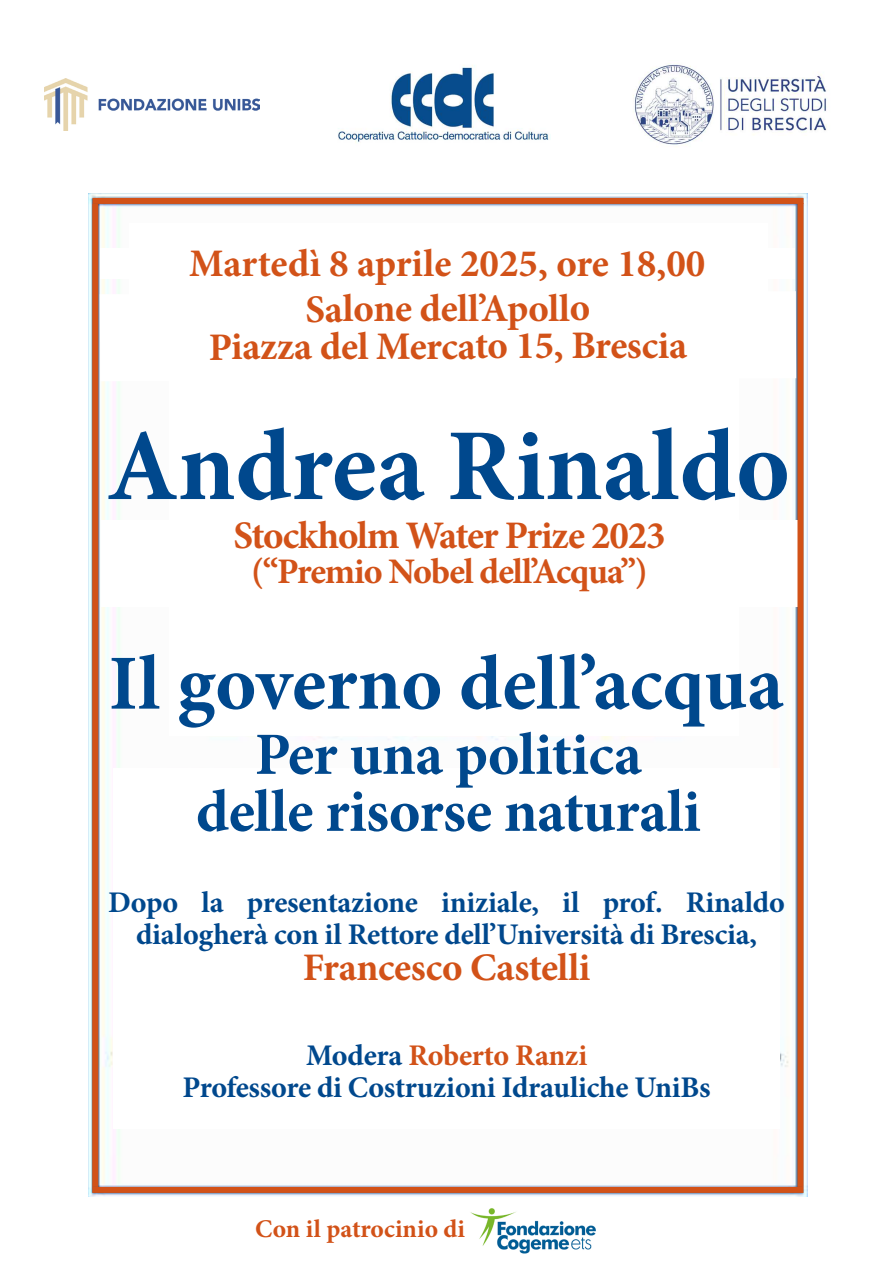
<style>
.page{position:relative;width:893px;height:1263px;background:#fff}
.page>*{position:absolute;margin:0;border:0;box-sizing:border-box;transform-origin:0 0}
.t1{font:700 102px "Minion Pro";color:#00488d}
.t2{font:700 78px "Minion Pro";color:#00488d}
.t3{font:700 60px/57px "Minion Pro";letter-spacing:-.01em;color:#00488d;text-align:center}
.t4{font:700 39px/44.8px "Minion Pro";letter-spacing:-.01em;color:#d25218;text-align:center}
.t5{font:700 39px "Minion Pro";letter-spacing:-.03em;color:#d25218}
.t6{font:700 36px "Minion Pro";letter-spacing:-.035em;color:#d25218}
.t7{font:700 30px/31.5px "Minion Pro";letter-spacing:-.01em;color:#00488d;text-align:center}
.t8{font:700 25.5px "Minion Pro";color:#d25218}
.s1{color:#d25218}
</style>
<div class="page">
<img style="left:88px;top:193px;width:720px;height:1004px">
<div style="left:169px;top:376px;width:569px;height:360px;background:#fff"></div>
<div style="left:113px;top:768px;width:667px;height:360px;background:#fff"></div>
<div style="left:101px;top:520px;width:697px;height:87px;background:#fff"></div>
<div style="left:129px;top:223px;width:638px;height:95px;background:#fff"></div>
<img style="left:44px;top:78px;width:216px;height:53px">
<div style="left:92px;top:198px;width:711px;height:6px;background:#d25218"></div>
<div style="left:92px;top:1187px;width:711px;height:6px;background:#d25218"></div>
<div style="left:92px;top:204px;width:6px;height:983px;background:#d25218"></div>
<div style="left:797px;top:203px;width:6px;height:984px;background:#d25218"></div>
<div style="left:100px;top:248px;width:695px;height:31px;background:#fff"></div>
<svg style="left:100px;top:291px;width:696px;height:90px"></svg>
<img style="left:338px;top:65px;width:213px;height:78px">
<img style="left:633px;top:63px;width:194px;height:82px">
<img style="left:470px;top:1208px;width:126px;height:46px">
<h3 class="t4" style="left:189px;top:245px;width:518px">Martedì 8 aprile 2025, ore 18,00<br>Salone dell’Apollo</h3>
<h3 class="t4" style="left:209px;top:327px;width:480px">Piazza del Mercato 15, Brescia</h3>
<h1 class="t1" style="left:107px;top:426px;width:685px">Andrea Rinaldo</h1>
<h3 class="t5" style="left:233px;top:521px;width:434px">Stockholm Water Prize 2023</h3>
<p class="t6" style="left:251px;top:557px;width:398px">(“Premio Nobel dell’Acqua”)</p>
<h2 class="t2" style="left:109px;top:653px;width:677px">Il governo dell’acqua</h2>
<h3 class="t3" style="left:196px;top:731px;width:506px">Per una politica delle risorse naturali</h3>
<p class="t7" style="left:108px;top:889px;width:678px">Dopo la presentazione iniziale, il prof. Rinaldo dialogherà con il Rettore dell’Università di Brescia,</p>
<h3 class="t4" style="left:303px;top:948px;width:289px">Francesco Castelli</h3>
<p class="t7" style="left:183px;top:1042px;width:530px">Modera <span class="s1">Roberto Ranzi<br></span>Professore di Costruzioni Idrauliche UniBs</p>
<p class="t8" style="left:255px;top:1218px;width:211px">Con il patrocinio di</p>
</div>
